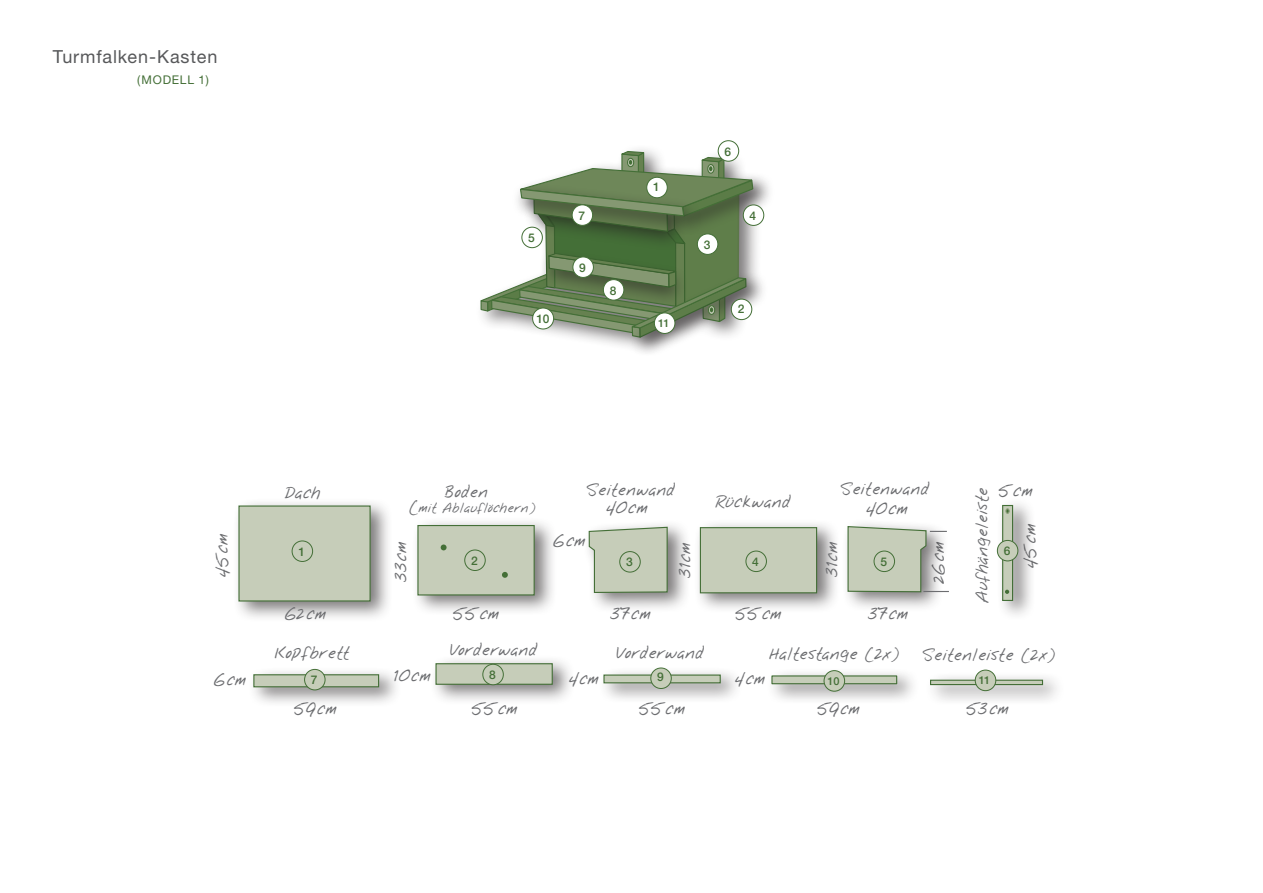
<style>
.page{position:relative;width:1263px;height:893px;background:#fff}
.page>*{position:absolute;margin:0;border:0;box-sizing:border-box;transform-origin:0 0}
.t1{font:18px "Helvetica Neue";letter-spacing:.05em;color:#57585a}
.t2{font:15px "Nabu Note";color:#6c6d70}
.t3{font:500 12px "Helvetica Neue";color:#446f37}
.t4{font:12px "Nabu Note";color:#6c6d70}
.t5{font:12px "Helvetica Neue";letter-spacing:.065em;color:#446f37}
.t6{font:500 10.95px "Helvetica Neue";color:#446f37}
.s1{font-size:15px}
</style>
<div class="page">
<div style="left:671px;top:172px;width:115px;height:118px;background:#231f20;opacity:.6"></div>
<div style="left:509px;top:180px;width:208px;height:177px;background:#231f20;opacity:.6"></div>
<svg style="left:480px;top:150px;width:277px;height:189px"></svg>
<div style="left:603px;top:280px;width:21px;height:20px;background:#fff;border-radius:50%"></div>
<div style="left:603px;top:279px;width:21px;height:21px;border:1px solid #446f37;border-radius:50%"></div>
<div style="left:572px;top:205px;width:21px;height:20px;background:#fff;border-radius:50%"></div>
<div style="left:572px;top:204px;width:21px;height:22px;border:1px solid #446f37;border-radius:50%"></div>
<div style="left:522px;top:227px;width:20px;height:21px;background:#fff;border-radius:50%"></div>
<div style="left:521px;top:227px;width:22px;height:21px;border:1px solid #446f37;border-radius:50%"></div>
<div style="left:718px;top:141px;width:21px;height:20px;background:#fff;border-radius:50%"></div>
<div style="left:718px;top:140px;width:21px;height:22px;border:1px solid #446f37;border-radius:50%"></div>
<div style="left:731px;top:299px;width:21px;height:21px;background:#fff;border-radius:50%"></div>
<div style="left:731px;top:299px;width:21px;height:21px;border:1px solid #446f37;border-radius:50%"></div>
<div style="left:743px;top:205px;width:21px;height:20px;background:#fff;border-radius:50%"></div>
<div style="left:743px;top:205px;width:21px;height:21px;border:1px solid #446f37;border-radius:50%"></div>
<div style="left:697px;top:234px;width:21px;height:20px;background:#fff;border-radius:50%"></div>
<div style="left:697px;top:234px;width:21px;height:21px;border:1px solid #446f37;border-radius:50%"></div>
<div style="left:573px;top:257px;width:20px;height:20px;background:#fff;border-radius:50%"></div>
<div style="left:572px;top:257px;width:22px;height:21px;border:1px solid #446f37;border-radius:50%"></div>
<div style="left:533px;top:308px;width:21px;height:21px;background:#fff;border-radius:50%"></div>
<div style="left:532px;top:308px;width:22px;height:21px;border:1px solid #446f37;border-radius:50%"></div>
<div style="left:654px;top:313px;width:21px;height:20px;background:#fff;border-radius:50%"></div>
<div style="left:654px;top:313px;width:21px;height:21px;border:1px solid #446f37;border-radius:50%"></div>
<div style="left:765px;top:667px;width:162px;height:45px;background:#231f20;opacity:.6"></div>
<div style="left:771px;top:675px;width:126px;height:9px;background:#c6cdb9;border:1px solid #446f37"></div>
<div style="left:232px;top:497px;width:169px;height:132px;background:#231f20;opacity:.6"></div>
<div style="left:238px;top:505px;width:133px;height:96px;background:#c6cdb9;border:1px solid #446f37"></div>
<div style="left:693px;top:519px;width:154px;height:102px;background:#231f20;opacity:.6"></div>
<div style="left:700px;top:527px;width:117px;height:66px;background:#c6cdb9;border:1px solid #446f37"></div>
<div style="left:582px;top:518px;width:115px;height:102px;background:#231f20;opacity:.6"></div>
<svg style="left:588px;top:526px;width:80px;height:68px;background:#c1c9b5"></svg>
<div style="left:841px;top:517px;width:115px;height:103px;background:#231f20;opacity:.6"></div>
<svg style="left:847px;top:525px;width:102px;height:68px;background:#c4cabb"></svg>
<div style="left:411px;top:516px;width:153px;height:106px;background:#231f20;opacity:.6"></div>
<div style="left:417px;top:525px;width:118px;height:70px;background:#c6cdb9;border:1px solid #446f37"></div>
<svg style="left:441px;top:544px;width:6px;height:6px"></svg>
<svg style="left:502px;top:572px;width:6px;height:6px"></svg>
<div style="left:247px;top:666px;width:162px;height:49px;background:#231f20;opacity:.6"></div>
<div style="left:253px;top:674px;width:126px;height:13px;background:#c6cdb9;border:1px solid #446f37"></div>
<div style="left:429px;top:655px;width:153px;height:58px;background:#231f20;opacity:.6"></div>
<div style="left:435px;top:663px;width:118px;height:22px;background:#c6cdb9;border:1px solid #446f37"></div>
<div style="left:597px;top:666px;width:153px;height:45px;background:#231f20;opacity:.6"></div>
<div style="left:603px;top:674px;width:118px;height:9px;background:#c6cdb9;border:1px solid #446f37"></div>
<div style="left:745px;top:551px;width:22px;height:21px;border:1px solid #446f37;border-radius:50%"></div>
<div style="left:620px;top:552px;width:20px;height:20px;background:#c6cdb9;border-radius:50%"></div>
<div style="left:619px;top:551px;width:22px;height:21px;border:1px solid #446f37;border-radius:50%"></div>
<div style="left:292px;top:541px;width:21px;height:21px;border:1px solid #446f37;border-radius:50%"></div>
<div style="left:874px;top:551px;width:20px;height:21px;background:#c6cdb9;border-radius:50%"></div>
<div style="left:874px;top:551px;width:21px;height:21px;border:1px solid #446f37;border-radius:50%"></div>
<div style="left:464px;top:550px;width:22px;height:21px;border:1px solid #446f37;border-radius:50%"></div>
<div style="left:651px;top:668px;width:20px;height:20px;background:#c6cdb9;border-radius:50%"></div>
<div style="left:650px;top:668px;width:22px;height:21px;border:1px solid #446f37;border-radius:50%"></div>
<div style="left:305px;top:669px;width:20px;height:21px;background:#c6cdb9;border-radius:50%"></div>
<div style="left:304px;top:669px;width:21px;height:21px;border:1px solid #446f37;border-radius:50%"></div>
<div style="left:482px;top:664px;width:22px;height:21px;border:1px solid #446f37;border-radius:50%"></div>
<div style="left:924px;top:671px;width:149px;height:41px;background:#231f20;opacity:.6"></div>
<svg style="left:930px;top:680px;width:113px;height:5px"></svg>
<div style="left:975px;top:670px;width:21px;height:21px;background:#c6cdb9;border-radius:50%"></div>
<div style="left:975px;top:670px;width:21px;height:21px;border:1px solid #446f37;border-radius:50%"></div>
<div style="left:824px;top:671px;width:21px;height:20px;background:#c6cdb9;border-radius:50%"></div>
<div style="left:824px;top:670px;width:21px;height:21px;border:1px solid #446f37;border-radius:50%"></div>
<div style="left:996px;top:496px;width:47px;height:132px;background:#231f20;opacity:.6"></div>
<div style="left:1002px;top:505px;width:11px;height:96px;background:#c6cdb9;border:1px solid #446f37"></div>
<svg style="left:1005px;top:508px;width:5px;height:6px"></svg>
<div style="left:997px;top:540px;width:21px;height:21px;background:#c6cdb9;border-radius:50%"></div>
<div style="left:997px;top:540px;width:21px;height:21px;border:1px solid #446f37;border-radius:50%"></div>
<svg style="left:1005px;top:590px;width:4px;height:4px"></svg>
<div style="left:647px;top:177px;width:20px;height:21px;background:#fff;border-radius:50%"></div>
<div style="left:646px;top:177px;width:22px;height:21px;border:1px solid #446f37;border-radius:50%"></div>
<p class="t1" style="left:53px;top:45px;width:166px">Turmfalken-Kasten</p>
<p class="t5" style="left:137px;top:72px;width:73px">(Modell 1)</p>
<p class="t2" style="left:215px;top:577px;width:46px;rotate:-90deg">45cm</p>
<p class="t2" style="left:285px;top:485px;width:38px">Dach</p>
<p class="t3" style="left:298px;top:544px;width:8px">1</p>
<p class="t2" style="left:285px;top:606px;width:43px">62cm</p>
<p class="t3" style="left:528px;top:231px;width:8px">5</p>
<p class="t3" style="left:578px;top:208px;width:8px">7</p>
<p class="t3" style="left:579px;top:260px;width:8px">9</p>
<p class="t3" style="left:610px;top:283px;width:8px">8</p>
<p class="t3" style="left:653px;top:179px;width:8px">1</p>
<p class="t3" style="left:536px;top:312px;width:14px">10</p>
<p class="t6" style="left:658px;top:317px;width:13px">11</p>
<p class="t3" style="left:724px;top:144px;width:8px">6</p>
<p class="t3" style="left:704px;top:237px;width:8px">3</p>
<p class="t3" style="left:750px;top:208px;width:8px">4</p>
<p class="t3" style="left:738px;top:301px;width:8px">2</p>
<p class="t2" style="left:445px;top:484px;width:45px">Boden</p>
<p class="t4" style="left:410px;top:502px;width:128px"><span class="s1">(</span>mit Ablauflöchern)</p>
<p class="t2" style="left:587px;top:482px;width:90px">Seitenwand</p>
<p class="t2" style="left:841px;top:481px;width:90px">Seitenwand</p>
<p class="t2" style="left:716px;top:494px;width:77px">Rückwand</p>
<p class="t2" style="left:606px;top:500px;width:44px">40cm</p>
<p class="t2" style="left:866px;top:501px;width:44px">40cm</p>
<p class="t2" style="left:393px;top:582px;width:43px;rotate:-90deg">33cm</p>
<p class="t2" style="left:553px;top:533px;width:35px">6cm</p>
<p class="t2" style="left:677px;top:578px;width:37px;rotate:-90deg">31cm</p>
<p class="t2" style="left:824px;top:577px;width:37px;rotate:-90deg">31cm</p>
<p class="t3" style="left:471px;top:553px;width:8px">2</p>
<p class="t3" style="left:880px;top:554px;width:8px">5</p>
<p class="t3" style="left:626px;top:555px;width:8px">3</p>
<p class="t3" style="left:752px;top:554px;width:8px">4</p>
<p class="t2" style="left:453px;top:606px;width:48px">55cm</p>
<p class="t2" style="left:610px;top:606px;width:42px">37cm</p>
<p class="t2" style="left:868px;top:606px;width:42px">37cm</p>
<p class="t2" style="left:735px;top:606px;width:48px">55cm</p>
<p class="t2" style="left:931px;top:584px;width:44px;rotate:-90deg">26cm</p>
<p class="t2" style="left:974px;top:603px;width:118px;rotate:-90deg">Aufhängeleiste</p>
<p class="t2" style="left:999px;top:483px;width:36px">5cm</p>
<p class="t3" style="left:1004px;top:544px;width:8px">6</p>
<p class="t2" style="left:1022px;top:568px;width:46px;rotate:-90deg">45cm</p>
<p class="t2" style="left:275px;top:645px;width:76px">Kopfbrett</p>
<p class="t2" style="left:450px;top:642px;width:89px">Vorderwand</p>
<p class="t2" style="left:617px;top:645px;width:89px">Vorderwand</p>
<p class="t2" style="left:395px;top:668px;width:38px">10cm</p>
<p class="t2" style="left:569px;top:671px;width:32px">4cm</p>
<p class="t2" style="left:769px;top:646px;width:132px">Haltestange (2x)</p>
<p class="t2" style="left:817px;top:701px;width:45px">59cm</p>
<p class="t2" style="left:923px;top:647px;width:134px">Seitenleiste (2x)</p>
<p class="t3" style="left:489px;top:668px;width:8px">8</p>
<p class="t3" style="left:657px;top:670px;width:8px">9</p>
<p class="t2" style="left:735px;top:671px;width:32px">4cm</p>
<p class="t2" style="left:214px;top:672px;width:35px">6cm</p>
<p class="t6" style="left:828px;top:674px;width:13px">10</p>
<p class="t6" style="left:979px;top:674px;width:13px">11</p>
<p class="t3" style="left:311px;top:673px;width:8px">7</p>
<p class="t2" style="left:294px;top:701px;width:45px">59cm</p>
<p class="t2" style="left:472px;top:701px;width:48px">55cm</p>
<p class="t2" style="left:639px;top:701px;width:48px">55cm</p>
<p class="t2" style="left:966px;top:701px;width:45px">53cm</p>
</div>
